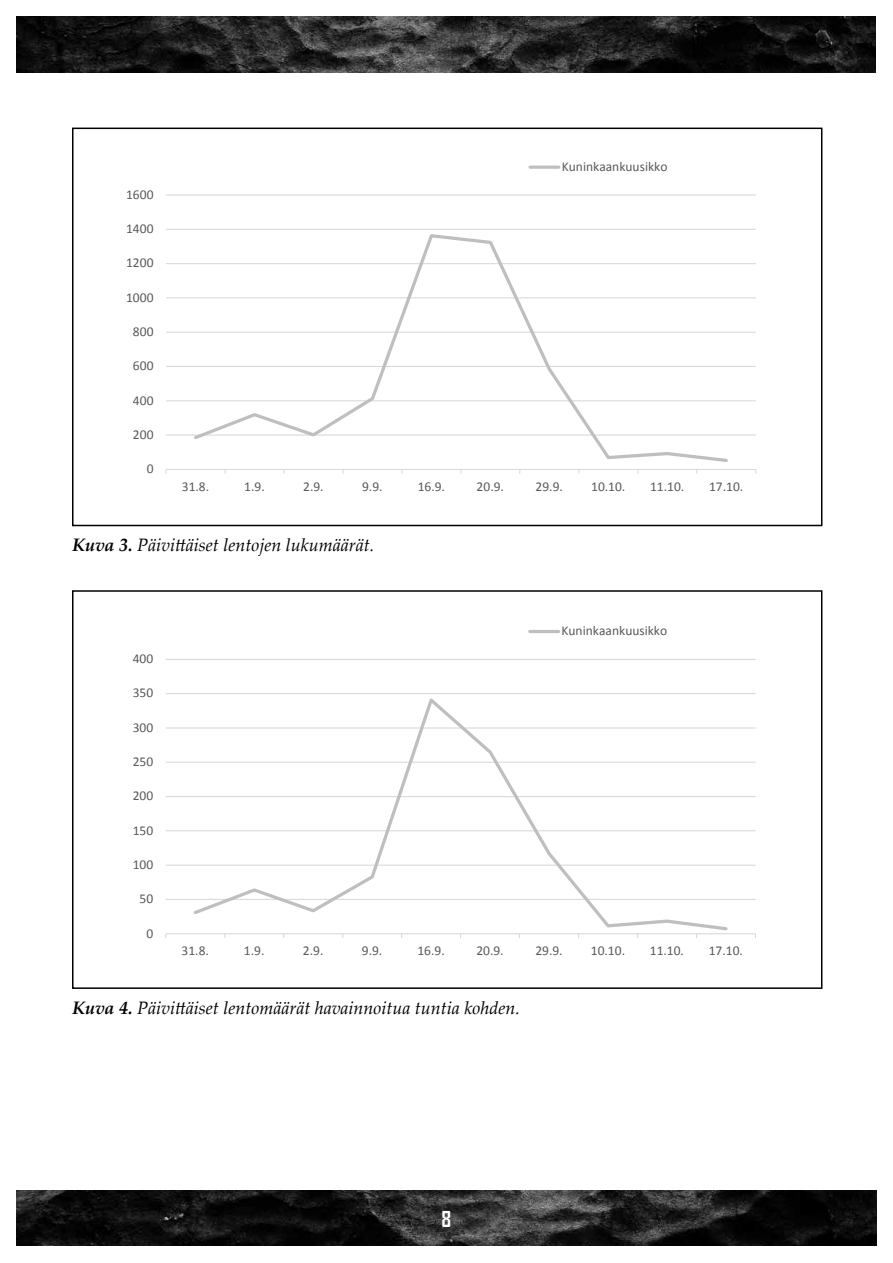
<style>
.page{position:relative;width:893px;height:1263px;background:#fff}
.page>*{position:absolute;margin:0;border:0;box-sizing:border-box;transform-origin:0 0}
.t1{font:700 21px "Agency FB";color:#fff}
.t2{font:italic 18px "Palatino Linotype";color:#000}
.t3{font:13.5px "Calibri";color:#595959}
.s1{font-weight:700}
</style>
<div class="page">
<img style="left:17px;top:1191px;width:859px;height:55px">
<img style="left:17px;top:17px;width:859px;height:55px">
<div style="left:72px;top:590px;width:750px;height:399px;border:2px solid #000"></div>
<svg style="left:165px;top:630px;width:591px;height:308px"></svg>
<svg style="left:165px;top:165px;width:592px;height:309px"></svg>
<div style="left:72px;top:128px;width:750px;height:398px;border:2px solid #000"></div>
<div style="left:685px;top:154px;width:53px;height:31px;background:#fff"></div>
<div style="left:678px;top:616px;width:53px;height:30px;background:#fff"></div>
<p class="t3" style="left:126px;top:186px;width:29px">1600</p>
<p class="t3" style="left:126px;top:220px;width:29px">1400</p>
<p class="t3" style="left:126px;top:254px;width:29px">1200</p>
<p class="t3" style="left:126px;top:289px;width:29px">1000</p>
<p class="t3" style="left:133px;top:323px;width:22px">800</p>
<p class="t3" style="left:133px;top:357px;width:22px">600</p>
<p class="t3" style="left:133px;top:392px;width:22px">400</p>
<p class="t3" style="left:133px;top:426px;width:22px">200</p>
<p class="t3" style="left:147px;top:460px;width:8px">0</p>
<p class="t3" style="left:562px;top:158px;width:107px">Kuninkaankuusikko</p>
<p class="t3" style="left:182px;top:478px;width:29px">31.8.</p>
<p class="t3" style="left:244px;top:478px;width:22px">1.9.</p>
<p class="t3" style="left:303px;top:478px;width:22px">2.9.</p>
<p class="t3" style="left:362px;top:478px;width:22px">9.9.</p>
<p class="t3" style="left:418px;top:478px;width:29px">16.9.</p>
<p class="t3" style="left:477px;top:478px;width:29px">20.9.</p>
<p class="t3" style="left:536px;top:478px;width:29px">29.9.</p>
<p class="t3" style="left:591px;top:478px;width:36px">10.10.</p>
<p class="t3" style="left:650px;top:478px;width:36px">11.10.</p>
<p class="t3" style="left:709px;top:478px;width:36px">17.10.</p>
<h2 class="t2" style="left:72px;top:532px;width:304px"><span class="s1">Kuva 3.</span> Päivittäiset lentojen lukumäärät.</h2>
<p class="t3" style="left:133px;top:650px;width:22px">400</p>
<p class="t3" style="left:133px;top:684px;width:22px">350</p>
<p class="t3" style="left:133px;top:719px;width:22px">300</p>
<p class="t3" style="left:133px;top:753px;width:22px">250</p>
<p class="t3" style="left:133px;top:787px;width:22px">200</p>
<p class="t3" style="left:133px;top:821px;width:22px">150</p>
<p class="t3" style="left:133px;top:856px;width:22px">100</p>
<p class="t3" style="left:140px;top:890px;width:15px">50</p>
<p class="t3" style="left:146px;top:924px;width:8px">0</p>
<p class="t3" style="left:562px;top:622px;width:107px">Kuninkaankuusikko</p>
<p class="t3" style="left:182px;top:942px;width:29px">31.8.</p>
<p class="t3" style="left:244px;top:942px;width:22px">1.9.</p>
<p class="t3" style="left:303px;top:942px;width:22px">2.9.</p>
<p class="t3" style="left:362px;top:942px;width:22px">9.9.</p>
<p class="t3" style="left:417px;top:942px;width:29px">16.9.</p>
<p class="t3" style="left:476px;top:942px;width:29px">20.9.</p>
<p class="t3" style="left:535px;top:942px;width:29px">29.9.</p>
<p class="t3" style="left:591px;top:942px;width:36px">10.10.</p>
<p class="t3" style="left:650px;top:942px;width:36px">11.10.</p>
<p class="t3" style="left:709px;top:942px;width:36px">17.10.</p>
<h2 class="t2" style="left:72px;top:994px;width:449px"><span class="s1">Kuva 4.</span> Päivittäiset lentomäärät havainnoitua tuntia kohden.</h2>
<h1 class="t1" style="left:442px;top:1206px;width:11px">8</h1>
</div>
